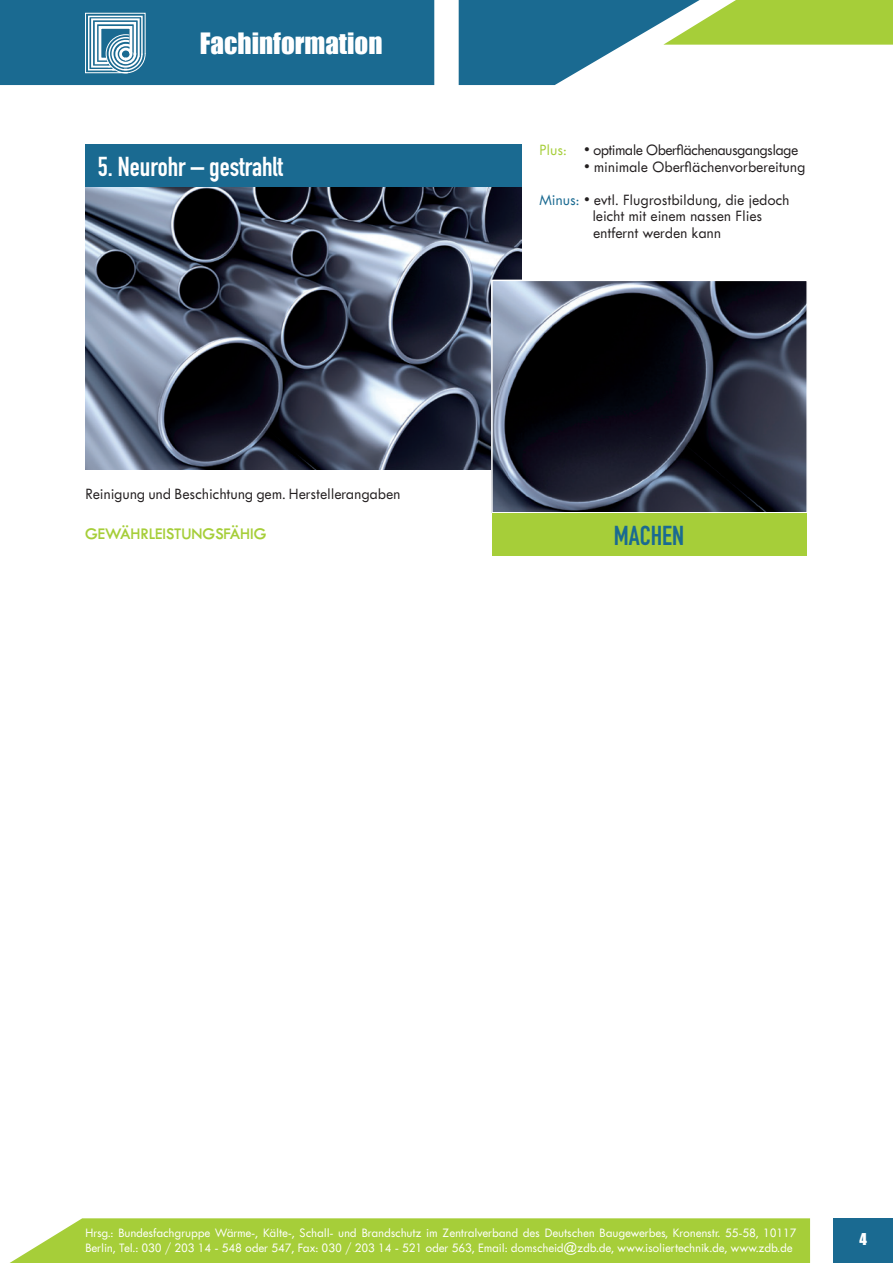
<style>
.page{position:relative;width:893px;height:1263px;background:#fff}
.page>*{position:absolute;margin:0;border:0;box-sizing:border-box;transform-origin:0 0}
.t1{font:27px "DIN Engschrift LT";color:#fff}
.t2{font:27px "Impact";color:#fff}
.t3{font:27px "DIN Engschrift LT";color:#1a6a91}
.t4{font:500 16.5px/33px "Tw Cen MT Std Semi";color:#231f20}
.t5{font:500 16.5px "Tw Cen MT Std Semi";letter-spacing:-.03em;color:#231f20}
.t6{font:600 16.5px "Tw Cen MT Std";color:#a6ce39}
.t7{font:15px "Impact";color:#fff}
.t8{font:500 13.5px/15px "Tw Cen MT Std Semi";letter-spacing:-.005em;color:#fff}
.s1{color:#a6ce39}
.s2{color:#1a6a91}
</style>
<div class="page">
<div style="left:833px;top:1217px;width:60px;height:46px;background:#1a6a91"></div>
<svg style="left:9px;top:1218px;width:801px;height:45px;background:#abd044"></svg>
<div style="left:714px;top:0;width:179px;height:45px;background:#a6ce39"></div>
<svg style="left:0;top:0;width:714px;height:85px;background:#3e81a0"></svg>
<img style="left:85px;top:187px;width:436px;height:283px">
<img style="left:494px;top:283px;width:311px;height:227px">
<div style="left:491px;top:280px;width:317px;height:233px;border:2px solid #fff"></div>
<div style="left:85px;top:145px;width:436px;height:42px;background:#1a6a91"></div>
<div style="left:492px;top:513px;width:314px;height:43px;background:#a6ce39"></div>
<svg style="left:85px;top:12px;width:61px;height:62px"></svg>
<h1 class="t2" style="left:200px;top:22px;width:184px">Fachinformation</h1>
<h1 class="t1" style="left:98px;top:151px;width:187px">5. Neurohr – gestrahlt</h1>
<p class="t4" style="left:85px;top:478px;width:317px">Reinigung und Beschichtung gem. Herstellerangaben</p>
<p class="t6" style="left:85px;top:524px;width:183px">GEWÄHRLEISTUNGSFÄHIG</p>
<p class="t5" style="left:539px;top:142px;width:260px"><span class="s1">Plus:</span> • optimale Oberflächenausgangslage</p>
<p class="t4" style="left:539px;top:150px;width:268px;text-indent:45px">• minimale Oberflächenvorbereitung<br><span class="s2">Minus:</span> • evtl. Flugrostbildung, die jedoch</p>
<p class="t4" style="left:592px;top:208px;width:171px;line-height:16.5px">leicht mit einem nassen Flies entfernt werden kann</p>
<h1 class="t3" style="left:614px;top:520px;width:72px">MACHEN</h1>
<p class="t8" style="left:85px;top:1225px;width:713px">Hrsg.: Bundesfachgruppe Wärme-, Kälte-, Schall- und Brandschutz im Zentralverband des Deutschen Baugewerbes, Kronenstr. 55-58, 10117<br>Berlin, Tel.: 030 / 203 14 - 548 oder 547, Fax: 030 / 203 14 - 521 oder 563, Email: domscheid@zdb.de, www.isoliertechnik.de, www.zdb.de</p>
<p class="t7" style="left:860px;top:1227px;width:9px">4</p>
</div>
